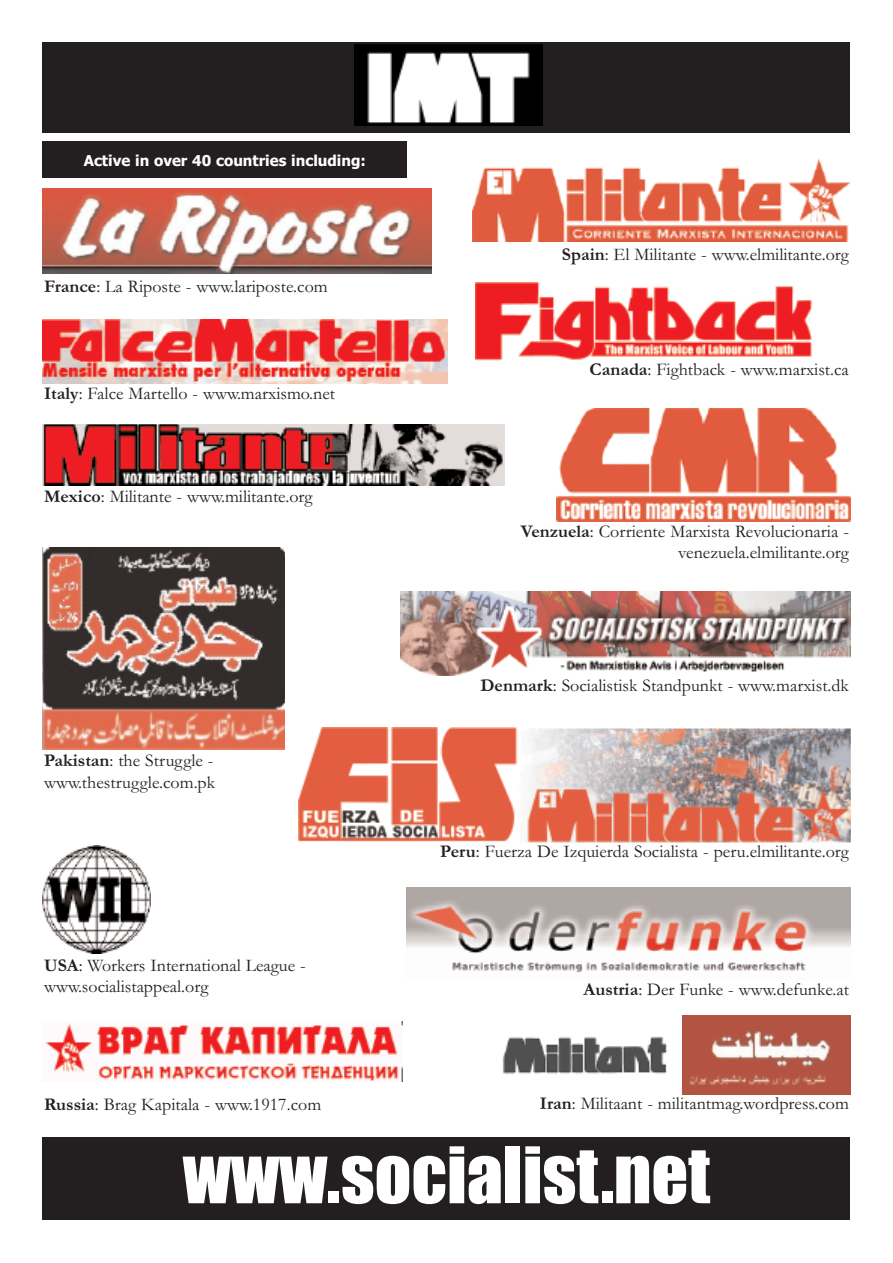
<style>
.page{position:relative;width:893px;height:1263px;background:#fff}
.page>*{position:absolute;margin:0;border:0;box-sizing:border-box;transform-origin:0 0}
.t1{font:72px "Impact";color:#fff}
.t2{font:18px/21.6px "Garamond";color:#231f20}
.t3{font:700 15px "Tahoma";color:#fff}
.s1{font-weight:700}
</style>
<div class="page">
<div style="left:43px;top:141px;width:364px;height:36px;background:#231f20"></div>
<div style="left:43px;top:43px;width:807px;height:90px;background:#231f20"></div>
<img style="left:472px;top:159px;width:378px;height:82px">
<img style="left:557px;top:409px;width:293px;height:112px">
<img style="left:43px;top:845px;width:108px;height:108px">
<img style="left:43px;top:320px;width:404px;height:64px">
<img style="left:475px;top:283px;width:338px;height:77px">
<img style="left:43px;top:188px;width:389px;height:86px">
<img style="left:43px;top:547px;width:242px;height:203px">
<img style="left:43px;top:424px;width:462px;height:62px">
<img style="left:299px;top:728px;width:551px;height:115px">
<img style="left:400px;top:591px;width:450px;height:85px">
<img style="left:406px;top:887px;width:444px;height:86px">
<img style="left:45px;top:1021px;width:358px;height:60px">
<img style="left:683px;top:1016px;width:167px;height:78px">
<img style="left:502px;top:1036px;width:166px;height:38px">
<div style="left:43px;top:1137px;width:807px;height:83px;background:#231f20"></div>
<img style="left:355px;top:44px;width:187px;height:82px">
<p class="t3" style="left:84px;top:152px;width:284px">Active in over 40 countries including:</p>
<p class="t2" style="left:44px;top:275px;width:285px"><span class="s1">France</span>: La Riposte - www.lariposte.com</p>
<p class="t2" style="left:44px;top:382px;width:293px"><span class="s1">Italy</span>: Falce Martello - www.marxismo.net</p>
<p class="t2" style="left:44px;top:484px;width:270px"><span class="s1">Mexico</span>: Militante - www.militante.org</p>
<p class="t2" style="left:44px;top:749px;width:173px"><span class="s1">Pakistan</span>: the Struggle - www.thestruggle.com.pk</p>
<p class="t2" style="left:44px;top:953px;width:263px"><span class="s1">USA</span>: Workers International League - www.socialistappeal.org</p>
<p class="t2" style="left:562px;top:243px;width:288px"><span class="s1">Spain</span>: El Militante - www.elmilitante.org</p>
<p class="t2" style="left:590px;top:358px;width:261px"><span class="s1">Canada</span>: Fightback - www.marxist.ca</p>
<p class="t2" style="left:521px;top:520px;width:330px;text-align:right"><span class="s1">Venzuela</span>: Corriente Marxista Revolucionaria - venezuela.elmilitante.org</p>
<p class="t2" style="left:481px;top:674px;width:370px"><span class="s1">Denmark</span>: Socialistisk Standpunkt - www.marxist.dk</p>
<p class="t2" style="left:440px;top:839px;width:410px"><span class="s1">Peru</span>: Fuerza De Izquierda Socialista - peru.elmilitante.org</p>
<p class="t2" style="left:584px;top:977px;width:267px"><span class="s1">Austria</span>: Der Funke - www.defunke.at</p>
<p class="t2" style="left:44px;top:1093px;width:279px"><span class="s1">Russia</span>: Brag Kapitala - www.1917.com</p>
<p class="t2" style="left:540px;top:1092px;width:310px"><span class="s1">Iran</span>: Militaant - militantmag.wordpress.com</p>
<h1 class="t1" style="left:183px;top:1136px;width:529px">www.socialist.net</h1>
</div>
